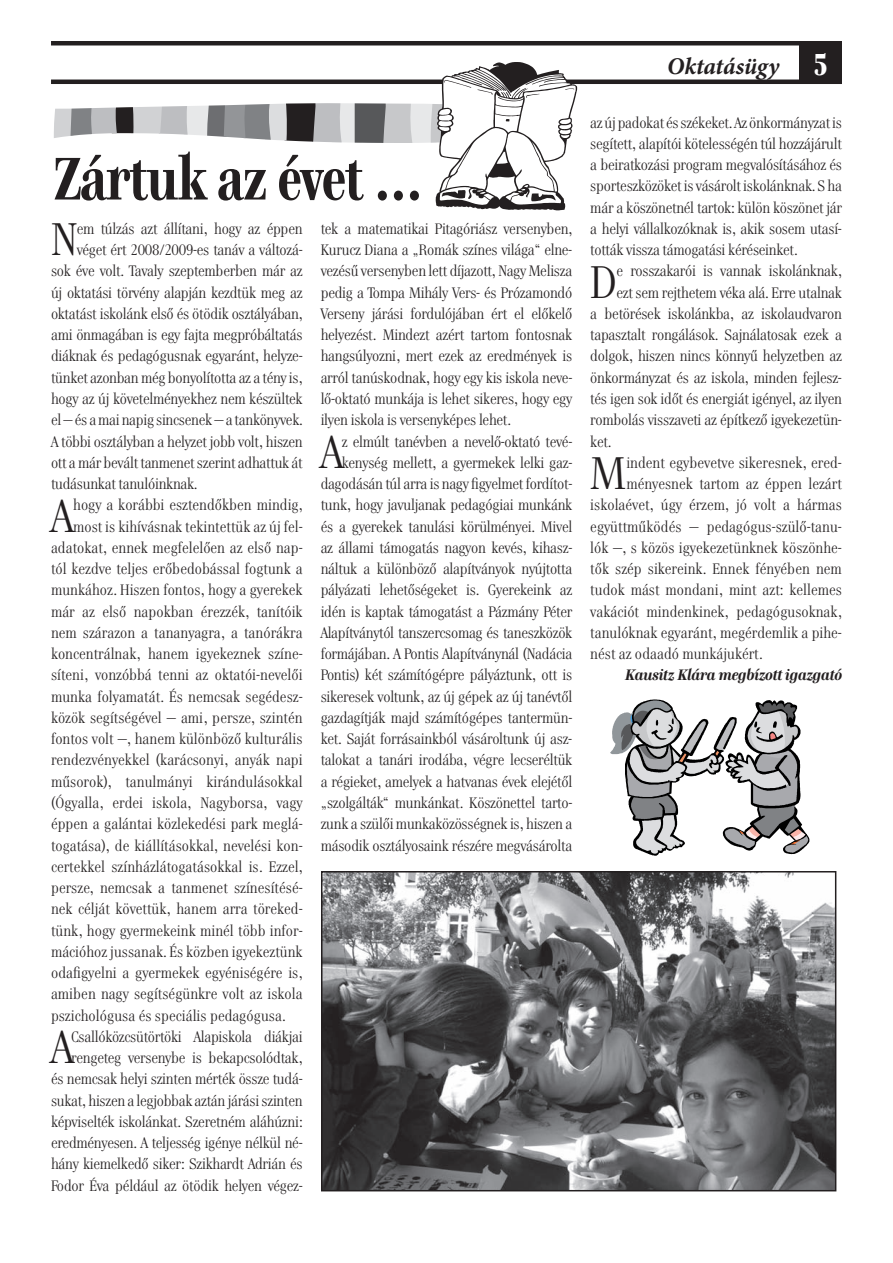
<style>
.page{position:relative;width:893px;height:1263px;background:#fff}
.page>*{position:absolute;margin:0;border:0;box-sizing:border-box;transform-origin:0 0}
.t1{font:700 59.4px "Genre";letter-spacing:-.01em;color:#231f20;scale:.91 1}
.t2{font:45.3px "Genre";color:#231f20}
.t3{font:italic 700 24px "Minion Pro";letter-spacing:-.01em;color:#231f20}
.t4{font:15px/21.3px "Genre";letter-spacing:-.02em;color:#231f20;text-align:right}
.t5{font:15px "Genre";color:#231f20}
.t6{font:italic 700 15px "Genre";color:#231f20}
.s1{font-family:"Genre";font-style:normal;font-size:30px;color:#fff}
</style>
<div class="page">
<hr style="left:51px;top:80px;width:791px;height:4px;background:#231f20">
<div style="left:799px;top:41px;width:43px;height:43px;background:#231f20"></div>
<hr style="left:51px;top:41px;width:791px;height:4px;background:#231f20">
<img style="left:324px;top:874px;width:509px;height:314px">
<div style="left:321px;top:871px;width:515px;height:320px;border:2px solid #231f20"></div>
<svg style="left:610px;top:699px;width:199px;height:157px"></svg>
<svg style="left:51px;top:62px;width:526px;height:148px"></svg>
<h1 class="t1" style="left:54px;top:151px;width:406px">Zártuk az évet ...</h1>
<h2 class="t2" style="left:51px;top:219px;width:28px">N</h2>
<p class="t4" style="left:77px;top:219px;width:227px">em túlzás azt állítani, hogy az éppen</p>
<p class="t4" style="left:77px;top:240px;width:227px">véget ért 2008/2009-es tanáv a változá-</p>
<p class="t4" style="left:51px;top:261px;width:253px">sok éve volt. Tavaly szeptemberben már az</p>
<p class="t4" style="left:51px;top:283px;width:253px">új oktatási törvény alapján kezdtük meg az</p>
<p class="t4" style="left:51px;top:304px;width:253px">oktatást iskolánk első és ötödik osztályában,</p>
<p class="t4" style="left:51px;top:325px;width:253px">ami önmagában is egy fajta megpróbáltatás</p>
<p class="t4" style="left:51px;top:346px;width:253px">diáknak és pedagógusnak egyaránt, helyze-</p>
<p class="t4" style="left:51px;top:368px;width:253px">tünket azonban még bonyolította az a tény is,</p>
<p class="t4" style="left:51px;top:389px;width:253px">hogy az új követelményekhez nem készültek</p>
<p class="t4" style="left:51px;top:410px;width:253px">el — és a mai napig sincsenek — a tankönyvek.</p>
<p class="t4" style="left:51px;top:432px;width:253px">A többi osztályban a helyzet jobb volt, hiszen</p>
<p class="t4" style="left:51px;top:453px;width:253px">ott a már bevált tanmenet szerint adhattuk át</p>
<p class="t4" style="left:51px;top:474px;width:148px">tudásunkat tanulóinknak.</p>
<h2 class="t2" style="left:51px;top:495px;width:24px">A</h2>
<p class="t5" style="left:73px;top:498px;width:231px">hogy a korábbi esztendőkben mindig,</p>
<p class="t5" style="left:73px;top:519px;width:231px">most is kihívásnak tekintettük az új fel-</p>
<p class="t5" style="left:51px;top:541px;width:253px">adatokat, ennek megfelelően az első nap-</p>
<p class="t5" style="left:51px;top:562px;width:253px">tól kezdve teljes erőbedobással fogtunk a</p>
<p class="t5" style="left:51px;top:583px;width:253px">munkához. Hiszen fontos, hogy a gyerekek</p>
<p class="t5" style="left:51px;top:604px;width:253px">már az első napokban érezzék, tanítóik</p>
<p class="t5" style="left:51px;top:626px;width:253px">nem szárazon a tananyagra, a tanórákra</p>
<p class="t5" style="left:51px;top:647px;width:253px">koncentrálnak, hanem igyekeznek színe-</p>
<p class="t5" style="left:51px;top:668px;width:253px">síteni, vonzóbbá tenni az oktatói-nevelői</p>
<p class="t5" style="left:51px;top:689px;width:253px">munka folyamatát. És nemcsak segédesz-</p>
<p class="t5" style="left:51px;top:711px;width:253px">közök segítségével — ami, persze, szintén</p>
<p class="t5" style="left:51px;top:732px;width:253px">fontos volt —, hanem különböző kulturális</p>
<p class="t5" style="left:51px;top:753px;width:253px">rendezvényekkel (karácsonyi, anyák napi</p>
<p class="t5" style="left:51px;top:774px;width:253px">műsorok), tanulmányi kirándulásokkal</p>
<p class="t5" style="left:51px;top:796px;width:253px">(Ógyalla, erdei iskola, Nagyborsa, vagy</p>
<p class="t5" style="left:51px;top:817px;width:253px">éppen a galántai közlekedési park meglá-</p>
<p class="t5" style="left:51px;top:838px;width:253px">togatása), de kiállításokkal, nevelési kon-</p>
<p class="t5" style="left:51px;top:860px;width:253px">certekkel színházlátogatásokkal is. Ezzel,</p>
<p class="t5" style="left:51px;top:881px;width:253px">persze, nemcsak a tanmenet színesítésé-</p>
<p class="t5" style="left:51px;top:902px;width:253px">nek célját követtük, hanem arra töreked-</p>
<p class="t5" style="left:51px;top:923px;width:253px">tünk, hogy gyermekeink minél több infor-</p>
<p class="t5" style="left:51px;top:945px;width:253px">mációhoz jussanak. És közben igyekeztünk</p>
<p class="t5" style="left:51px;top:966px;width:253px">odafigyelni a gyermekek egyéniségére is,</p>
<p class="t5" style="left:51px;top:987px;width:253px">amiben nagy segítségünkre volt az iskola</p>
<p class="t5" style="left:51px;top:1008px;width:236px">pszichológusa és speciális pedagógusa.</p>
<h2 class="t2" style="left:51px;top:1026px;width:24px">A</h2>
<p class="t4" style="left:51px;top:1027px;width:253px">Csallóközcsütörtöki Alapiskola diákjai rengeteg versenybe is bekapcsolódtak,<br>és nemcsak helyi szinten mérték össze tudá&shy;sukat, hiszen a legjobbak aztán járási szinten képviselték iskolánkat. Szeretném aláhúzni: eredményesen. A teljesség igénye nélkül né&shy;hány kiemelkedő siker: Szikhardt Adrián és Fodor Éva például az ötödik helyen végez-</p>
<p class="t4" style="left:321px;top:219px;width:253px;text-align:justify">tek a matematikai Pitagóriász versenyben, Kurucz Diana a „Romák színes világa“ elne&shy;vezésű versenyben lett díjazott, Nagy Melisza pedig a Tompa Mihály Vers- és Prózamondó Verseny járási fordulójában ért el előkelő helyezést. Mindezt azért tartom fontosnak hangsúlyozni, mert ezek az eredmények is arról tanúskodnak, hogy egy kis iskola neve&shy;lő-oktató munkája is lehet sikeres, hogy egy ilyen iskola is versenyképes lehet.</p>
<h2 class="t2" style="left:321px;top:431px;width:24px">A</h2>
<p class="t4" style="left:321px;top:432px;width:253px">z elmúlt tanévben a nevelő-oktató tevé&shy;kenység mellett, a gyermekek lelki gaz&shy;dagodásán túl arra is nagy figyelmet fordítot&shy;tunk, hogy javuljanak pedagógiai munkánk és a gyerekek tanulási körülményei. Mivel az állami támogatás nagyon kevés, kihasz&shy;náltuk a különböző alapítványok nyújtotta pályázati lehetőségeket is. Gyerekeink az idén is kaptak támogatást a Pázmány Péter Alapítványtól tanszercsomag és taneszközök formájában. A Pontis Alapítványnál (Nadácia Pontis) két számítógépre pályáztunk, ott is sikeresek voltunk, az új gépek az új tanévtől gazdagítják majd számítógépes tantermün&shy;ket. Saját forrásainkból vásároltunk új asz&shy;talokat a tanári irodába, végre lecseréltük a régieket, amelyek a hatvanas évek elejétől „szolgálták“ munkánkat. Köszönettel tarto&shy;zunk a szülői munkaközösségnek is, hiszen a második osztályosaink részére megvásárolta</p>
<h3 class="t3" style="left:667px;top:57px;width:163px">Oktatásügy <span class="s1">5</span></h3>
<p class="t4" style="left:590px;top:113px;width:253px;text-align:justify">az új padokat és székeket. Az önkormányzat is segített, alapítói kötelességén túl hozzájárult a beiratkozási program megvalósításához és sporteszközöket is vásárolt iskolánknak. S ha már a köszönetnél tartok: külön köszönet jár a helyi vállalkozóknak is, akik sosem utasí&shy;tották vissza támogatási kéréseinket.</p>
<h2 class="t2" style="left:590px;top:261px;width:29px">D</h2>
<p class="t4" style="left:616px;top:261px;width:227px">e rosszakarói is vannak iskolánknak,</p>
<p class="t4" style="left:616px;top:283px;width:227px">ezt sem rejthetem véka alá. Erre utalnak</p>
<p class="t4" style="left:590px;top:304px;width:253px">a betörések iskolánkba, az iskolaudvaron</p>
<p class="t4" style="left:590px;top:325px;width:253px">tapasztalt rongálások. Sajnálatosak ezek a</p>
<p class="t4" style="left:590px;top:346px;width:253px">dolgok, hiszen nincs könnyű helyzetben az</p>
<p class="t4" style="left:590px;top:368px;width:253px">önkormányzat és az iskola, minden fejlesz-</p>
<p class="t4" style="left:590px;top:389px;width:253px">tés igen sok időt és energiát igényel, az ilyen</p>
<p class="t4" style="left:590px;top:410px;width:253px">rombolás visszaveti az építkező igyekezetün-</p>
<p class="t4" style="left:590px;top:432px;width:23px">ket.</p>
<h2 class="t2" style="left:590px;top:452px;width:38px">M</h2>
<p class="t5" style="left:626px;top:456px;width:217px">indent egybevetve sikeresnek, ered-</p>
<p class="t5" style="left:626px;top:477px;width:217px">ményesnek tartom az éppen lezárt</p>
<p class="t5" style="left:590px;top:498px;width:253px">iskolaévet, úgy érzem, jó volt a hármas</p>
<p class="t5" style="left:590px;top:519px;width:253px">együttműködés — pedagógus-szülő-tanu-</p>
<p class="t5" style="left:590px;top:541px;width:253px">lók —, s közös igyekezetünknek köszönhe-</p>
<p class="t5" style="left:590px;top:562px;width:253px">tők szép sikereink. Ennek fényében nem</p>
<p class="t5" style="left:590px;top:583px;width:253px">tudok mást mondani, mint azt: kellemes</p>
<p class="t5" style="left:590px;top:604px;width:253px">vakációt mindenkinek, pedagógusoknak,</p>
<p class="t5" style="left:590px;top:626px;width:253px">tanulóknak egyaránt, megérdemlik a pihe-</p>
<p class="t5" style="left:590px;top:647px;width:174px">nést az odaadó munkájukért.</p>
<p class="t6" style="left:625px;top:668px;width:218px">Kausitz Klára megbízott igazgató</p>
</div>
